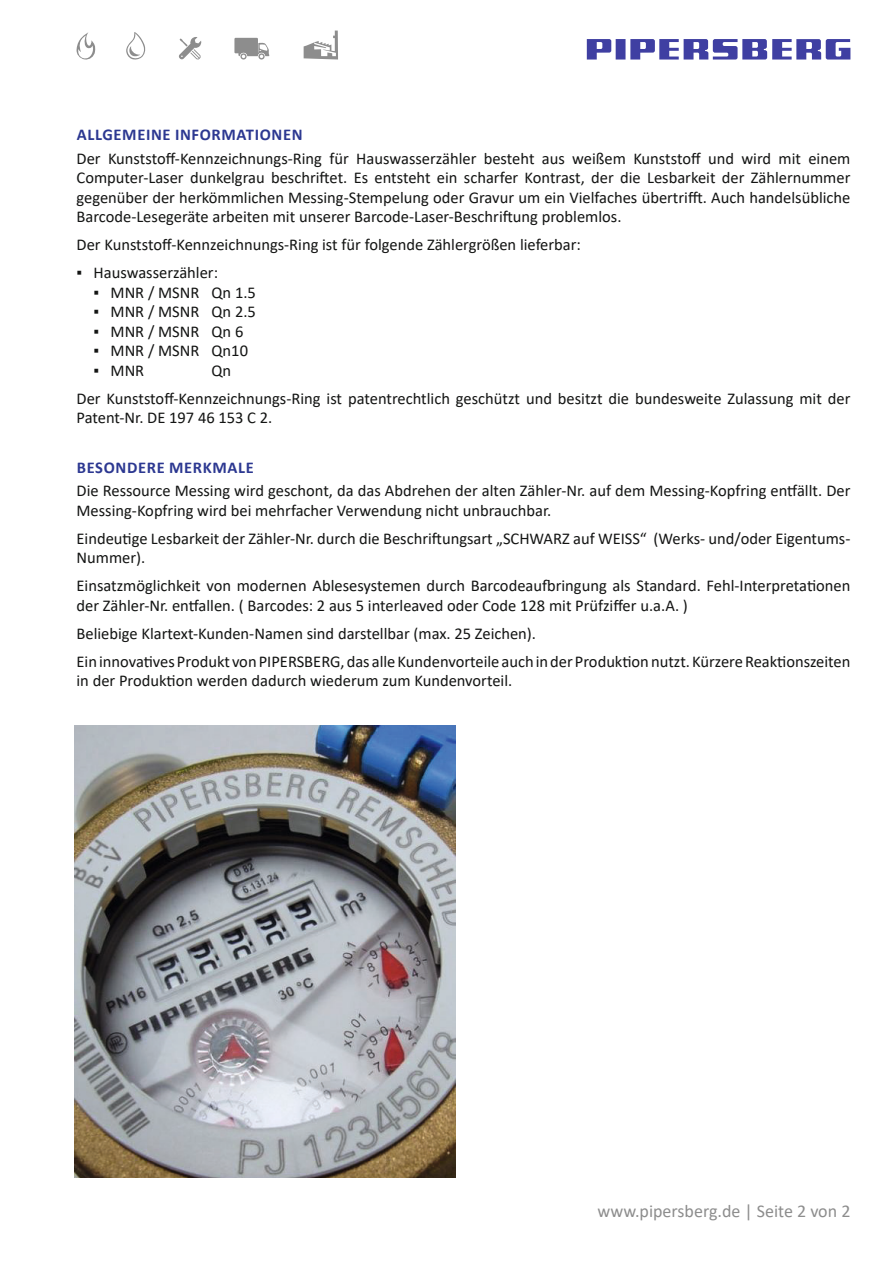
<style>
.page{position:relative;width:893px;height:1263px;background:#fff}
.page>*{position:absolute;margin:0;border:0;box-sizing:border-box;transform-origin:0 0}
.t1{font:18px "Calibri";color:#8d8d8d}
.Ft{font:16.5px/19.5px "Calibri";color:#131413}
.Ft_Abstand_davor{font:16.5px/19.5px "Calibri";color:#131413}
.t2{font:700 16.5px "Calibri";letter-spacing:.04em;color:#2c3891}
</style>
<div class="page">
<svg style="left:77px;top:32px;width:19px;height:28px"></svg>
<svg style="left:126px;top:32px;width:20px;height:28px"></svg>
<svg style="left:179px;top:37px;width:22px;height:23px"></svg>
<svg style="left:234px;top:38px;width:36px;height:22px"></svg>
<svg style="left:304px;top:31px;width:34px;height:29px"></svg>
<svg style="left:587px;top:39px;width:263px;height:21px"></svg>
<img style="left:75px;top:725px;width:380px;height:453px">
<h1 class="t2" style="left:77px;top:123px;width:227px">ALLGEMEINE INFORMATIONEN</h1>
<p class="Ft" style="left:77px;top:148px;width:775px;text-align:justify">Der Kunststoff-Kennzeichnungs-Ring für Hauswasserzähler besteht aus weißem Kunststoff und wird mit einem Computer-Laser dunkelgrau beschriftet. Es entsteht ein scharfer Kontrast, der die Lesbarkeit der Zählernummer gegenüber der herkömmlichen Messing-Stempelung oder Gravur um ein Vielfaches übertrifft. Auch handelsübliche Barcode-Lesegeräte arbeiten mit unserer Barcode-Laser-Beschriftung problemlos.</p>
<p class="Ft" style="left:77px;top:235px;width:506px">Der Kunststoff-Kennzeichnungs-Ring ist für folgende Zählergrößen lieferbar:</p>
<p class="Ft" style="left:77px;top:263px;width:143px">▪ Hauswasserzähler:</p>
<p class="Ft" style="left:94px;top:282px;width:164px">▪ MNR / MSNR Qn 1.5</p>
<p class="Ft" style="left:94px;top:302px;width:164px">▪ MNR / MSNR Qn 2.5</p>
<p class="Ft" style="left:94px;top:321px;width:151px">▪ MNR / MSNR Qn 6</p>
<p class="Ft" style="left:94px;top:341px;width:156px">▪ MNR / MSNR Qn10</p>
<p class="Ft" style="left:94px;top:360px;width:52px">▪ MNR</p>
<p class="Ft" style="left:212px;top:360px;width:21px">Qn</p>
<p class="Ft_Abstand_davor" style="left:77px;top:388px;width:775px">Der Kunststoff-Kennzeichnungs-Ring ist patentrechtlich geschützt und besitzt die bundesweite Zulassung mit der<br>Patent-Nr. DE 197 46 153 C 2.</p>
<h1 class="t2" style="left:77px;top:455px;width:179px">BESONDERE MERKMALE</h1>
<p class="Ft" style="left:77px;top:481px;width:775px">Die Ressource Messing wird geschont, da das Abdrehen der alten Zähler-Nr. auf dem Messing-Kopfring entfällt. Der<br>Messing-Kopfring wird bei mehrfacher Verwendung nicht unbrauchbar.</p>
<p class="Ft" style="left:77px;top:528px;width:775px">Eindeutige Lesbarkeit der Zähler-Nr. durch die Beschriftungsart „SCHWARZ auf WEISS“ (Werks- und/oder Eigentums-<br>Nummer).</p>
<p class="Ft" style="left:77px;top:576px;width:775px">Einsatzmöglichkeit von modernen Ablesesystemen durch Barcodeaufbringung als Standard. Fehl-Interpretationen der Zähler-Nr. entfallen. ( Barcodes: 2 aus 5 interleaved oder Code 128 mit Prüfziffer u.a.A. )</p>
<p class="Ft" style="left:77px;top:623px;width:461px">Beliebige Klartext-Kunden-Namen sind darstellbar (max. 25 Zeichen).</p>
<p class="Ft" style="left:77px;top:651px;width:775px">Ein innovatives Produkt von PIPERSBERG, das alle Kundenvorteile auch in der Produktion nutzt. Kürzere Reaktionszeiten in der Produktion werden dadurch wiederum zum Kundenvorteil.</p>
<p class="t1" style="left:597px;top:1198px;width:254px">www.pipersberg.de | Seite 2 von 2</p>
</div>
